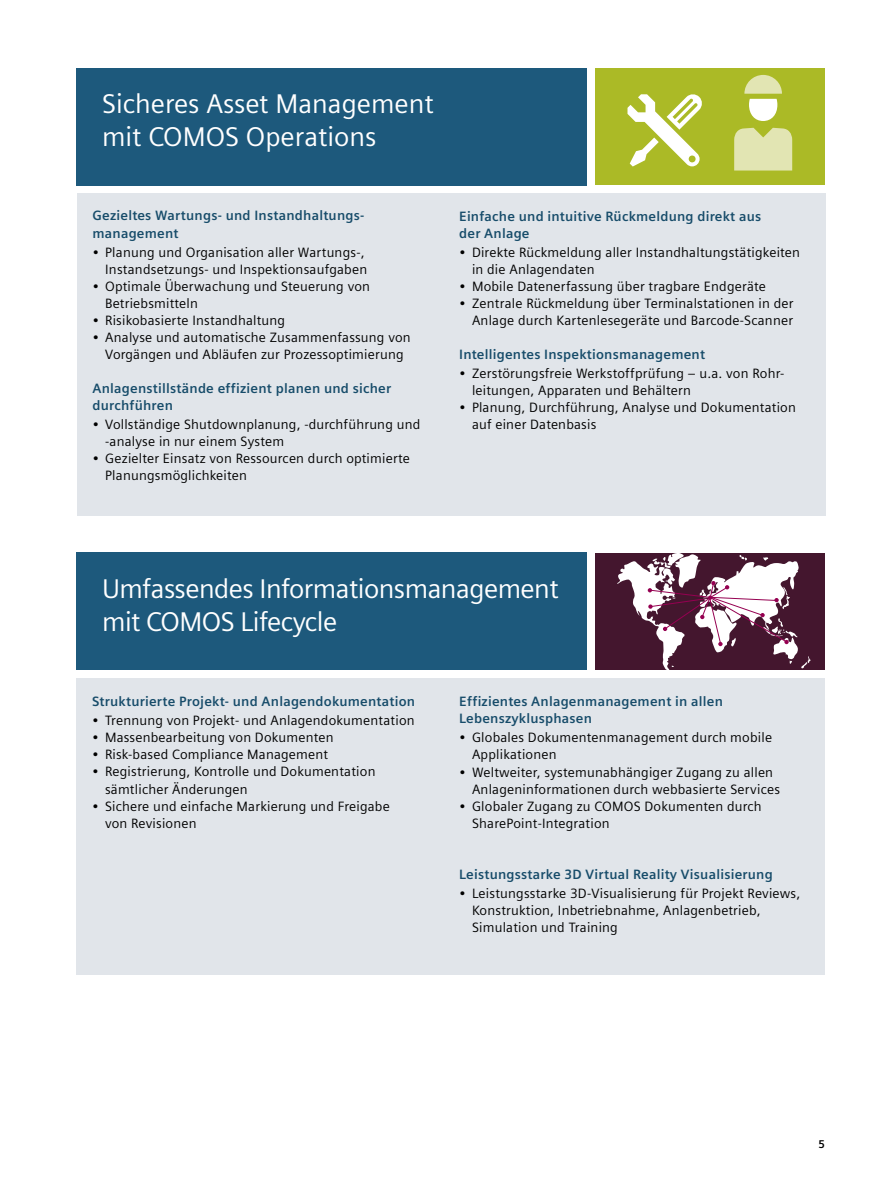
<style>
.page{position:relative;width:893px;height:1191px;background:#fff}
.page>*{position:absolute;margin:0;border:0;box-sizing:border-box;transform-origin:0 0}
.t1{font:27px/32.4px "Siemens Sans Global";letter-spacing:-.02em;color:#fff}
.t2{font:27px/32.4px "Siemens Sans Global";color:#fff}
.t3{font:13.5px/17px "Siemens Sans Global";letter-spacing:.015em;color:#000}
.t4{font:700 13.5px/17px "Siemens Sans Global";letter-spacing:.015em;color:#174c6a}
.t5{font:700 11.25px "Siemens Sans Global";color:#000}
</style>
<div class="page">
<div style="left:77px;top:193px;width:749px;height:322px;background:#e1e5ea"></div>
<div style="left:595px;top:68px;width:230px;height:117px;background:#abba26"></div>
<svg style="left:627px;top:94px;width:75px;height:72px"></svg>
<svg style="left:734px;top:128px;width:58px;height:42px;background:#dee2aa"></svg>
<svg style="left:744px;top:74px;width:38px;height:47px"></svg>
<div style="left:77px;top:678px;width:748px;height:297px;background:#e1e5ea"></div>
<div style="left:595px;top:553px;width:230px;height:117px;background:#44162e"></div>
<svg style="left:617px;top:553px;width:194px;height:117px"></svg>
<div style="left:77px;top:553px;width:510px;height:117px;background:#1d597c"></div>
<div style="left:77px;top:68px;width:510px;height:117px;background:#1d597c"></div>
<h1 class="t2" style="left:102px;top:89px;width:333px">Sicheres Asset Management mit COMOS Operations</h1>
<p class="t4" style="left:92px;top:207px;width:273px">Gezieltes Wartungs- und Instandhaltungs&shy;management</p>
<p class="t3" style="left:92px;top:244px;width:276px;text-align:right">• Planung und Organisation aller Wartungs-,<br>Instandsetzungs- und Inspektionsaufgaben</p>
<p class="t3" style="left:105px;top:278px;width:266px;text-indent:-13px">• Optimale Überwachung und Steuerung von<br>Betriebsmitteln</p>
<p class="t3" style="left:92px;top:312px;width:194px">• Risikobasierte Instandhaltung</p>
<p class="t3" style="left:92px;top:329px;width:320px;text-align:center">• Analyse und automatische Zusammenfassung von<br>Vorgängen und Abläufen zur Prozessoptimierung</p>
<p class="t4" style="left:92px;top:379px;width:300px">Anlagenstillstände effizient planen und sicher durchführen</p>
<p class="t3" style="left:105px;top:416px;width:317px;text-indent:-13px">• Vollständige Shutdownplanung, -durchführung und -analyse in nur einem System</p>
<p class="t3" style="left:105px;top:450px;width:306px;text-indent:-13px">• Gezielter Einsatz von Ressourcen durch optimierte<br>Planungsmöglichkeiten</p>
<p class="t4" style="left:459px;top:207px;width:304px">Einfache und intuitive Rückmeldung direkt aus der Anlage</p>
<p class="t3" style="left:472px;top:244px;width:330px;text-indent:-13px">• Direkte Rückmeldung aller Instandhaltungstätigkeiten in die Anlagendaten</p>
<p class="t3" style="left:459px;top:278px;width:308px">• Mobile Datenerfassung über tragbare Endgeräte</p>
<p class="t3" style="left:459px;top:295px;width:336px;text-align:right">• Zentrale Rückmeldung über Terminalstationen in der<br>Anlage durch Kartenlesegeräte und Barcode-Scanner</p>
<p class="t4" style="left:459px;top:345px;width:247px">Intelligentes Inspektionsmanagement</p>
<p class="t3" style="left:472px;top:365px;width:314px;text-indent:-13px">• Zerstörungsfreie Werkstoffprüfung – u.a. von Rohr&shy;leitungen, Apparaten und Behältern</p>
<p class="t3" style="left:472px;top:399px;width:325px;text-indent:-13px">• Planung, Durchführung, Analyse und Dokumentation auf einer Datenbasis</p>
<h1 class="t1" style="left:102px;top:574px;width:458px">Umfassendes Informationsmanagement mit COMOS Lifecycle</h1>
<p class="t4" style="left:92px;top:693px;width:324px">Strukturierte Projekt- und Anlagendokumentation</p>
<p class="t3" style="left:92px;top:713px;width:324px">• Trennung von Projekt- und Anlagendokumentation</p>
<p class="t3" style="left:92px;top:730px;width:243px">• Massenbearbeitung von Dokumenten</p>
<p class="t3" style="left:92px;top:747px;width:237px">• Risk-based Compliance Management</p>
<p class="t3" style="left:105px;top:764px;width:272px;text-indent:-13px">• Registrierung, Kontrolle und Dokumentation sämtlicher Änderungen</p>
<p class="t3" style="left:105px;top:798px;width:286px;text-indent:-13px">• Sichere und einfache Markierung und Freigabe von Revisionen</p>
<p class="t4" style="left:459px;top:693px;width:265px">Effizientes Anlagenmanagement in allen<br>Lebenszyklusphasen</p>
<p class="t3" style="left:472px;top:730px;width:302px;text-indent:-13px">• Globales Dokumentenmanagement durch mobile<br>Applikationen</p>
<p class="t3" style="left:472px;top:764px;width:310px;text-indent:-13px">• Weltweiter, systemunabhängiger Zugang zu allen<br>Anlageninformationen durch webbasierte Services</p>
<p class="t3" style="left:472px;top:798px;width:291px;text-indent:-13px">• Globaler Zugang zu COMOS Dokumenten durch<br>SharePoint-Integration</p>
<p class="t4" style="left:459px;top:865px;width:315px">Leistungsstarke 3D Virtual Reality Visualisierung</p>
<p class="t3" style="left:472px;top:885px;width:330px;text-indent:-13px">• Leistungsstarke 3D-Visualisierung für Projekt Reviews,<br>Konstruktion, Inbetriebnahme, Anlagenbetrieb,<br>Simulation und Training</p>
<p class="t5" style="left:818px;top:1137px;width:8px">5</p>
</div>
